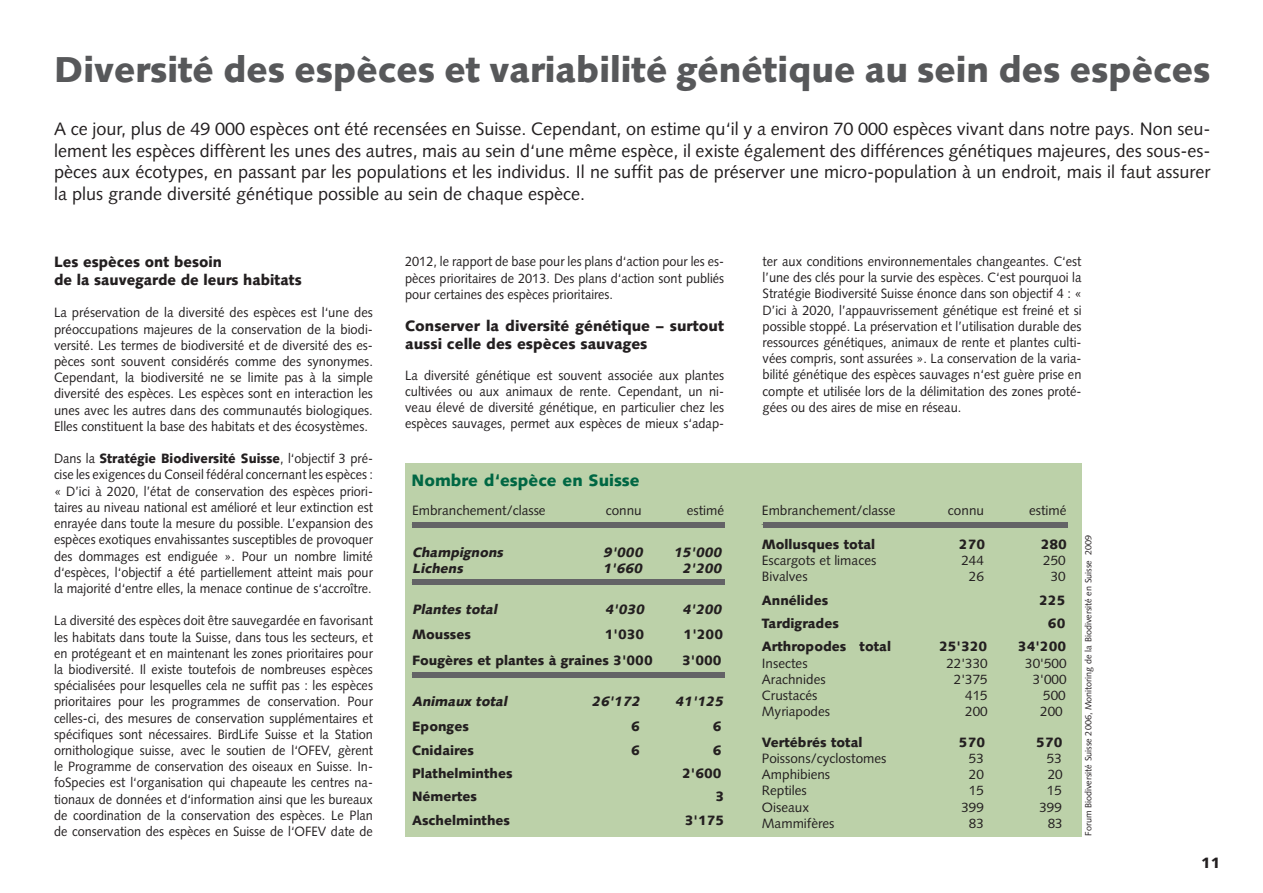
<style>
.page{position:relative;width:1263px;height:893px;background:#fff}
.page>*{position:absolute;margin:0;border:0;box-sizing:border-box;transform-origin:0 0}
.t1{font:900 36px "Syntax LT";color:#57585a}
.t2{font:18px/21.6px "Syntax LT";color:#231f20;text-align:justify}
.t3{font:900 16.5px "Syntax LT";color:#006743}
.t4{font:900 15px/18px "Syntax LT";color:#231f20}
.t5{font:13.5px/16.2px "Syntax LT";color:#231f20;text-align:justify;scale:.94 1}
.t6{font:13.5px/16.2px "Syntax LT";color:#231f20;text-align:justify;scale:.95 1}
.t7{font:13.5px/16.2px "Syntax LT";color:#231f20;text-align:justify;scale:.96 1}
.t8{font:13.5px "Syntax LT";color:#231f20}
.t9{font:900 13.5px "Syntax LT";color:#231f20}
.t10{font:italic 900 13.5px "Syntax LT";color:#231f20}
.t11{font:9px "Syntax LT";color:#231f20}
.s1{font-weight:900}
</style>
<div class="page">
<div style="left:405px;top:463px;width:676px;height:374px;background:#bcd1a9"></div>
<div style="left:412px;top:523px;width:312px;height:5px;background:#636366"></div>
<div style="left:412px;top:579px;width:312px;height:6px;background:#636366"></div>
<div style="left:412px;top:672px;width:312px;height:6px;background:#636366"></div>
<div style="left:763px;top:522px;width:304px;height:5px;background:#636366"></div>
<h1 class="t1" style="left:54px;top:49px;width:1158px">Diversité des espèces et variabilité génétique au sein des espèces</h1>
<p class="t2" style="left:54px;top:118px;width:1158px">A ce jour, plus de 49 000 espèces ont été recensées en Suisse. Cependant, on estime qu‘il y a environ 70 000 espèces vivant dans notre pays. Non seu&shy;lement les espèces diffèrent les unes des autres, mais au sein d‘une même espèce, il existe également des différences génétiques majeures, des sous-es&shy;pèces aux écotypes, en passant par les populations et les individus. Il ne suffit pas de préserver une micro-population à un endroit, mais il faut assurer la plus grande diversité génétique possible au sein de chaque espèce.</p>
<p class="t4" style="left:54px;top:253px;width:249px">Les espèces ont besoin<br>de la sauvegarde de leurs habitats</p>
<p class="t7" style="left:54px;top:305px;width:334px">La préservation de la diversité des espèces est l‘une des préoccupations majeures de la conservation de la biodi&shy;versité. Les termes de biodiversité et de diversité des es&shy;pèces sont souvent considérés comme des synonymes.<br>Cependant, la biodiversité ne se limite pas à la simple diversité des espèces. Les espèces sont en interaction les unes avec les autres dans des communautés biologiques.<br>Elles constituent la base des habitats et des écosystèmes.</p>
<p class="t5" style="left:54px;top:451px;width:341px">Dans la <span class="s1">Stratégie Biodiversité Suisse</span>, l‘objectif 3 pré&shy;cise les exigences du Conseil fédéral concernant les espèces : « D’ici à 2020, l’état de conservation des espèces priori&shy;taires au niveau national est amélioré et leur extinction est enrayée dans toute la mesure du possible. L’expansion des espèces exotiques envahissantes susceptibles de provoquer des dommages est endiguée ». Pour un nombre limité d‘espèces, l‘objectif a été partiellement atteint mais pour la majorité d‘entre elles, la menace continue de s‘accroître.</p>
<p class="t5" style="left:54px;top:613px;width:341px">La diversité des espèces doit être sauvegardée en favorisant les habitats dans toute la Suisse, dans tous les secteurs, et en protégeant et en maintenant les zones prioritaires pour la biodiversité. Il existe toutefois de nombreuses espèces spécialisées pour lesquelles cela ne suffit pas : les espèces prioritaires pour les programmes de conservation. Pour celles-ci, des mesures de conservation supplémentaires et spécifiques sont nécessaires. BirdLife Suisse et la Station ornithologique suisse, avec le soutien de l‘OFEV, gèrent le Programme de conservation des oiseaux en Suisse. In&shy;foSpecies est l‘organisation qui chapeaute les centres na&shy;tionaux de données et d‘information ainsi que les bureaux de coordination de la conservation des espèces. Le Plan de conservation des espèces en Suisse de l‘OFEV date de</p>
<p class="t5" style="left:405px;top:254px;width:341px">2012, le rapport de base pour les plans d‘action pour les es&shy;pèces prioritaires de 2013. Des plans d‘action sont publiés pour certaines des espèces prioritaires.</p>
<p class="t4" style="left:405px;top:317px;width:320px">Conserver la diversité génétique – surtout aussi celle des espèces sauvages</p>
<p class="t6" style="left:405px;top:367px;width:337px">La diversité génétique est souvent associée aux plantes cultivées ou aux animaux de rente. Cependant, un ni&shy;veau élevé de diversité génétique, en particulier chez les espèces sauvages, permet aux espèces de mieux s‘adap-</p>
<p class="t3" style="left:411px;top:471px;width:230px">Nombre d‘espèce en Suisse</p>
<p class="t8" style="left:412px;top:503px;width:135px">Embranchement/classe</p>
<p class="t8" style="left:606px;top:503px;width:38px">connu</p>
<p class="t8" style="left:687px;top:503px;width:39px">estimé</p>
<p class="t10" style="left:412px;top:544px;width:95px">Champignons</p>
<p class="t10" style="left:603px;top:544px;width:44px">9'000</p>
<p class="t10" style="left:673px;top:544px;width:53px">15'000</p>
<p class="t10" style="left:412px;top:560px;width:55px">Lichens</p>
<p class="t10" style="left:603px;top:560px;width:44px">1'660</p>
<p class="t10" style="left:682px;top:560px;width:44px">2'200</p>
<p class="t10" style="left:412px;top:602px;width:89px">Plantes total</p>
<p class="t10" style="left:605px;top:602px;width:44px">4'030</p>
<p class="t10" style="left:682px;top:602px;width:44px">4'200</p>
<p class="t9" style="left:412px;top:627px;width:60px">Mousses</p>
<p class="t9" style="left:605px;top:627px;width:41px">1'030</p>
<p class="t9" style="left:684px;top:627px;width:41px">1'200</p>
<p class="t9" style="left:412px;top:652px;width:242px">Fougères et plantes à graines 3'000</p>
<p class="t9" style="left:682px;top:652px;width:41px">3'000</p>
<p class="t10" style="left:412px;top:693px;width:99px">Animaux total</p>
<p class="t10" style="left:592px;top:693px;width:53px">26'172</p>
<p class="t10" style="left:675px;top:693px;width:53px">41'125</p>
<p class="t9" style="left:412px;top:719px;width:58px">Eponges</p>
<p class="t9" style="left:631px;top:719px;width:10px">6</p>
<p class="t9" style="left:713px;top:719px;width:10px">6</p>
<p class="t9" style="left:412px;top:742px;width:63px">Cnidaires</p>
<p class="t9" style="left:631px;top:742px;width:10px">6</p>
<p class="t9" style="left:713px;top:742px;width:10px">6</p>
<p class="t9" style="left:412px;top:765px;width:102px">Plathelminthes</p>
<p class="t9" style="left:682px;top:765px;width:41px">2'600</p>
<p class="t9" style="left:412px;top:789px;width:66px">Némertes</p>
<p class="t9" style="left:716px;top:789px;width:10px">3</p>
<p class="t9" style="left:412px;top:812px;width:99px">Aschelminthes</p>
<p class="t9" style="left:685px;top:812px;width:41px">3'175</p>
<p class="t6" style="left:763px;top:253px;width:337px">ter aux conditions environnementales changeantes. C‘est l’une des clés pour la survie des espèces. C‘est pourquoi la Stratégie Biodiversité Suisse énonce dans son objectif 4 : « D’ici à 2020, l’appauvrissement génétique est freiné et si possible stoppé. La préservation et l’utilisation durable des ressources génétiques, animaux de rente et plantes culti&shy;vées compris, sont assurées ». La conservation de la varia&shy;bilité génétique des espèces sauvages n‘est guère prise en compte et utilisée lors de la délimitation des zones proté&shy;gées ou des aires de mise en réseau.</p>
<p class="t8" style="left:762px;top:502px;width:135px">Embranchement/classe</p>
<p class="t8" style="left:948px;top:502px;width:38px">connu</p>
<p class="t8" style="left:1029px;top:502px;width:39px">estimé</p>
<p class="t9" style="left:762px;top:536px;width:115px">Mollusques total</p>
<p class="t9" style="left:959px;top:536px;width:28px">270</p>
<p class="t9" style="left:1041px;top:536px;width:28px">280</p>
<p class="t8" style="left:762px;top:552px;width:116px">Escargots et limaces</p>
<p class="t8" style="left:961px;top:552px;width:24px">244</p>
<p class="t8" style="left:1043px;top:552px;width:24px">250</p>
<p class="t8" style="left:762px;top:568px;width:47px">Bivalves</p>
<p class="t8" style="left:969px;top:568px;width:17px">26</p>
<p class="t8" style="left:1051px;top:568px;width:17px">30</p>
<p class="t9" style="left:762px;top:592px;width:68px">Annélides</p>
<p class="t9" style="left:1039px;top:592px;width:28px">225</p>
<p class="t9" style="left:762px;top:615px;width:78px">Tardigrades</p>
<p class="t9" style="left:1048px;top:615px;width:19px">60</p>
<p class="t9" style="left:762px;top:639px;width:131px">Arthropodes total</p>
<p class="t9" style="left:939px;top:639px;width:50px">25'320</p>
<p class="t9" style="left:1018px;top:639px;width:50px">34'200</p>
<p class="t8" style="left:762px;top:655px;width:47px">Insectes</p>
<p class="t8" style="left:946px;top:655px;width:43px">22'330</p>
<p class="t8" style="left:1025px;top:655px;width:43px">30'500</p>
<p class="t8" style="left:762px;top:671px;width:65px">Arachnides</p>
<p class="t8" style="left:954px;top:671px;width:35px">2'375</p>
<p class="t8" style="left:1033px;top:671px;width:35px">3'000</p>
<p class="t8" style="left:762px;top:687px;width:57px">Crustacés</p>
<p class="t8" style="left:965px;top:687px;width:24px">415</p>
<p class="t8" style="left:1043px;top:687px;width:24px">500</p>
<p class="t8" style="left:762px;top:703px;width:70px">Myriapodes</p>
<p class="t8" style="left:965px;top:703px;width:24px">200</p>
<p class="t8" style="left:1040px;top:703px;width:24px">200</p>
<p class="t9" style="left:762px;top:734px;width:102px">Vertébrés total</p>
<p class="t9" style="left:959px;top:734px;width:28px">570</p>
<p class="t9" style="left:1036px;top:734px;width:28px">570</p>
<p class="t8" style="left:762px;top:750px;width:126px">Poissons/cyclostomes</p>
<p class="t8" style="left:969px;top:750px;width:17px">53</p>
<p class="t8" style="left:1047px;top:750px;width:17px">53</p>
<p class="t8" style="left:762px;top:766px;width:70px">Amphibiens</p>
<p class="t8" style="left:969px;top:766px;width:17px">20</p>
<p class="t8" style="left:1048px;top:766px;width:17px">20</p>
<p class="t8" style="left:762px;top:783px;width:46px">Reptiles</p>
<p class="t8" style="left:969px;top:783px;width:17px">15</p>
<p class="t8" style="left:1047px;top:783px;width:17px">15</p>
<p class="t8" style="left:762px;top:799px;width:49px">Oiseaux</p>
<p class="t8" style="left:961px;top:799px;width:24px">399</p>
<p class="t8" style="left:1039px;top:799px;width:24px">399</p>
<p class="t8" style="left:762px;top:815px;width:74px">Mammifères</p>
<p class="t8" style="left:969px;top:815px;width:17px">83</p>
<p class="t8" style="left:1048px;top:815px;width:17px">83</p>
<p class="t11" style="left:1083px;top:836px;width:302px;rotate:-90deg">Forum Biodiversité Suisse 2006, Monitoring de la Biodiversité en Suisse 2009</p>
<p class="t4" style="left:1201px;top:853px;width:21px">11</p>
</div>
